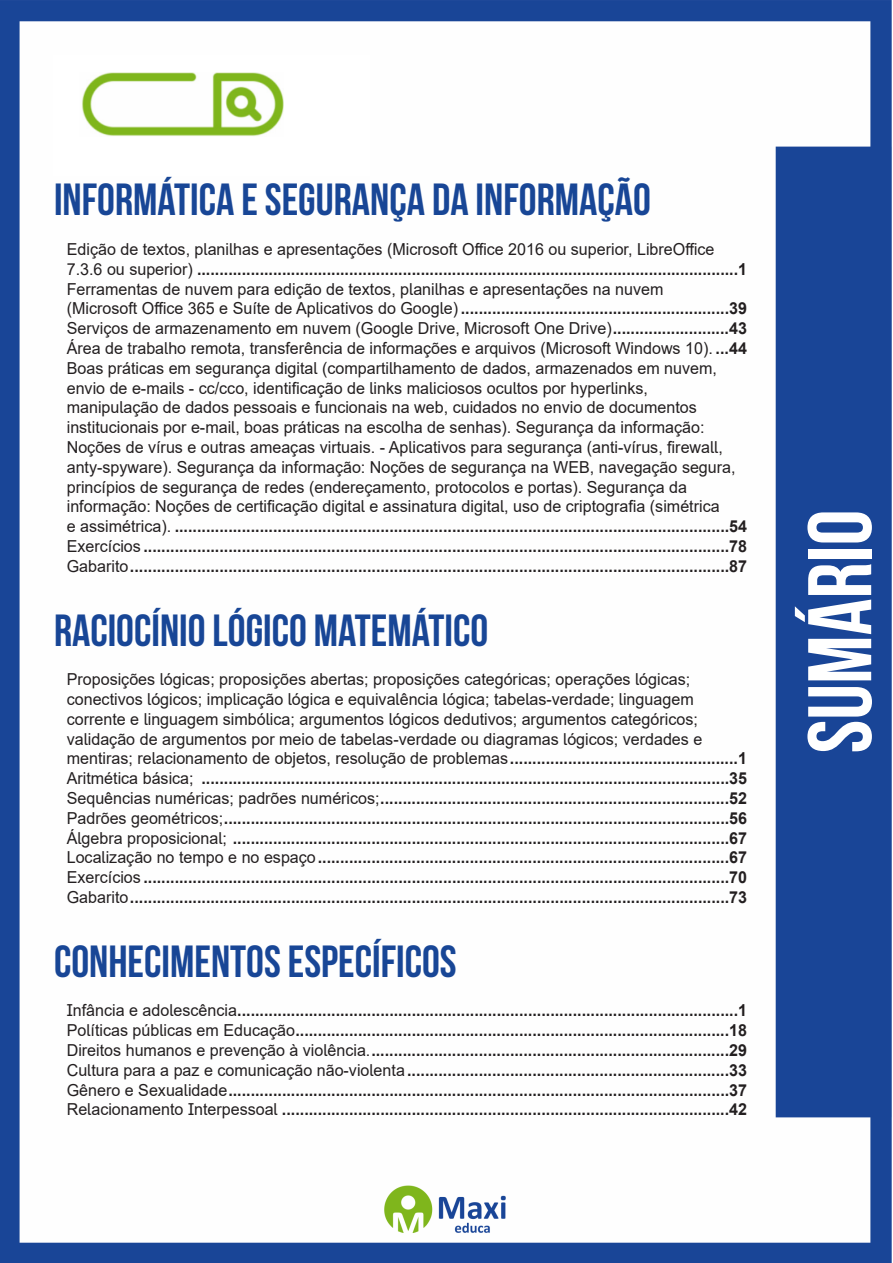
<style>
.page{position:relative;width:893px;height:1263px;background:#fff}
.page>*{position:absolute;margin:0;border:0;box-sizing:border-box;transform-origin:0 0}
.t1{font:700 90px "Bebas Neue";color:#fff}
.t2{font:700 45px "Bebas Neue";color:#184696}
.Titulo{font:700 16.5px "Arial";color:#231f20}
.Titulo-2{font:16.5px "Arial";color:#231f20}
.s1{font-weight:400}
.s2{font-weight:700}
</style>
<div class="page">
<img style="left:0;top:0;width:892px;height:1263px">
<div style="left:53px;top:55px;width:317px;height:121px;background:#fff"></div>
<img style="left:82px;top:72px;width:201px;height:64px">
<p class="t2" style="left:54px;top:175px;width:598px">INFORMÁTICA E SEGURANÇA DA INFORMAÇÃO</p>
<p class="Titulo-2" style="left:67px;top:238px;width:649px">Edição de textos, planilhas e apresentações (Microsoft Office 2016 ou superior, LibreOffice</p>
<p class="Titulo" style="left:67px;top:257px;width:682px"><span class="s1">7.3.6 ou superior)</span> .........................................................................................................................1</p>
<p class="Titulo-2" style="left:67px;top:277px;width:598px">Ferramentas de nuvem para edição de textos, planilhas e apresentações na nuvem</p>
<p class="Titulo" style="left:67px;top:297px;width:682px"><span class="s1">(Microsoft Office 365 e Suíte de Aplicativos do Google)</span> ............................................................39</p>
<p class="Titulo-2" style="left:67px;top:317px;width:682px">Serviços de armazenamento em nuvem (Google Drive, Microsoft One Drive)<span class="s2">..........................43</span></p>
<p class="Titulo-2" style="left:67px;top:337px;width:682px">Área de trabalho remota, transferência de informações e arquivos (Microsoft Windows 10). <span class="s2">...44</span></p>
<p class="Titulo-2" style="left:67px;top:357px;width:652px">Boas práticas em segurança digital (compartilhamento de dados, armazenados em nuvem,</p>
<p class="Titulo-2" style="left:67px;top:376px;width:583px">envio de e-mails - cc/cco, identificação de links maliciosos ocultos por hyperlinks,</p>
<p class="Titulo-2" style="left:67px;top:396px;width:632px">manipulação de dados pessoais e funcionais na web, cuidados no envio de documentos</p>
<p class="Titulo-2" style="left:67px;top:416px;width:639px">institucionais por e-mail, boas práticas na escolha de senhas). Segurança da informação:</p>
<p class="Titulo-2" style="left:67px;top:436px;width:658px">Noções de vírus e outras ameaças virtuais. - Aplicativos para segurança (anti-vírus, firewall,</p>
<p class="Titulo-2" style="left:67px;top:456px;width:670px">anty-spyware). Segurança da informação: Noções de segurança na WEB, navegação segura,</p>
<p class="Titulo-2" style="left:67px;top:475px;width:622px">princípios de segurança de redes (endereçamento, protocolos e portas). Segurança da</p>
<p class="Titulo-2" style="left:67px;top:495px;width:654px">informação: Noções de certificação digital e assinatura digital, uso de criptografia (simétrica</p>
<p class="Titulo" style="left:67px;top:515px;width:682px"><span class="s1">e assimétrica).</span> ............................................................................................................................54</p>
<p class="Titulo" style="left:67px;top:534px;width:682px"><span class="s1">Exercícios</span> ...................................................................................................................................78</p>
<p class="Titulo" style="left:67px;top:554px;width:682px"><span class="s1">Gabarito</span>......................................................................................................................................87</p>
<p class="t2" style="left:54px;top:605px;width:436px">RACIOCÍNIO LÓGICO MATEMÁTICO</p>
<p class="Titulo-2" style="left:67px;top:668px;width:625px">Proposições lógicas; proposições abertas; proposições categóricas; operações lógicas;</p>
<p class="Titulo-2" style="left:67px;top:688px;width:628px">conectivos lógicos; implicação lógica e equivalência lógica; tabelas-verdade; linguagem</p>
<p class="Titulo-2" style="left:67px;top:708px;width:633px">corrente e linguagem simbólica; argumentos lógicos dedutivos; argumentos categóricos;</p>
<p class="Titulo-2" style="left:67px;top:727px;width:637px">validação de argumentos por meio de tabelas-verdade ou diagramas lógicos; verdades e</p>
<p class="Titulo-2" style="left:67px;top:747px;width:682px">mentiras; relacionamento de objetos, resolução de problemas<span class="s2">...................................................1</span></p>
<p class="Titulo" style="left:67px;top:767px;width:682px"><span class="s1">Aritmética básica;</span> ......................................................................................................................35</p>
<p class="Titulo" style="left:67px;top:786px;width:682px"><span class="s1">Sequências numéricas; padrões numéricos;</span>..............................................................................52</p>
<p class="Titulo" style="left:67px;top:806px;width:682px"><span class="s1">Padrões geométricos;</span>.................................................................................................................56</p>
<p class="Titulo" style="left:67px;top:826px;width:682px"><span class="s1">Álgebra proposicional;</span> ...............................................................................................................67</p>
<p class="Titulo" style="left:67px;top:846px;width:682px"><span class="s1">Localização no tempo e no espaço</span>............................................................................................67</p>
<p class="Titulo" style="left:67px;top:866px;width:682px"><span class="s1">Exercícios</span> ...................................................................................................................................70</p>
<p class="Titulo" style="left:67px;top:885px;width:682px"><span class="s1">Gabarito</span>......................................................................................................................................73</p>
<p class="t2" style="left:54px;top:936px;width:404px">CONHECIMENTOS ESPECÍFICOS</p>
<p class="Titulo" style="left:67px;top:999px;width:682px"><span class="s1">Infância e adolescência</span>................................................................................................................1</p>
<p class="Titulo" style="left:67px;top:1019px;width:682px"><span class="s1">Políticas públicas em Educação</span>.................................................................................................18</p>
<p class="Titulo" style="left:67px;top:1038px;width:682px"><span class="s1">Direitos humanos e prevenção à violência.</span>................................................................................29</p>
<p class="Titulo" style="left:67px;top:1058px;width:682px"><span class="s1">Cultura para a paz e comunicação não-violenta</span>........................................................................33</p>
<p class="Titulo" style="left:67px;top:1078px;width:682px"><span class="s1">Gênero e Sexualidade</span>................................................................................................................37</p>
<p class="Titulo" style="left:67px;top:1098px;width:682px"><span class="s1">Relacionamento Interpessoal</span> ....................................................................................................42</p>
<h1 class="t1" style="left:791px;top:753px;width:245px;rotate:-90deg">SUMÁRIO</h1>
</div>
